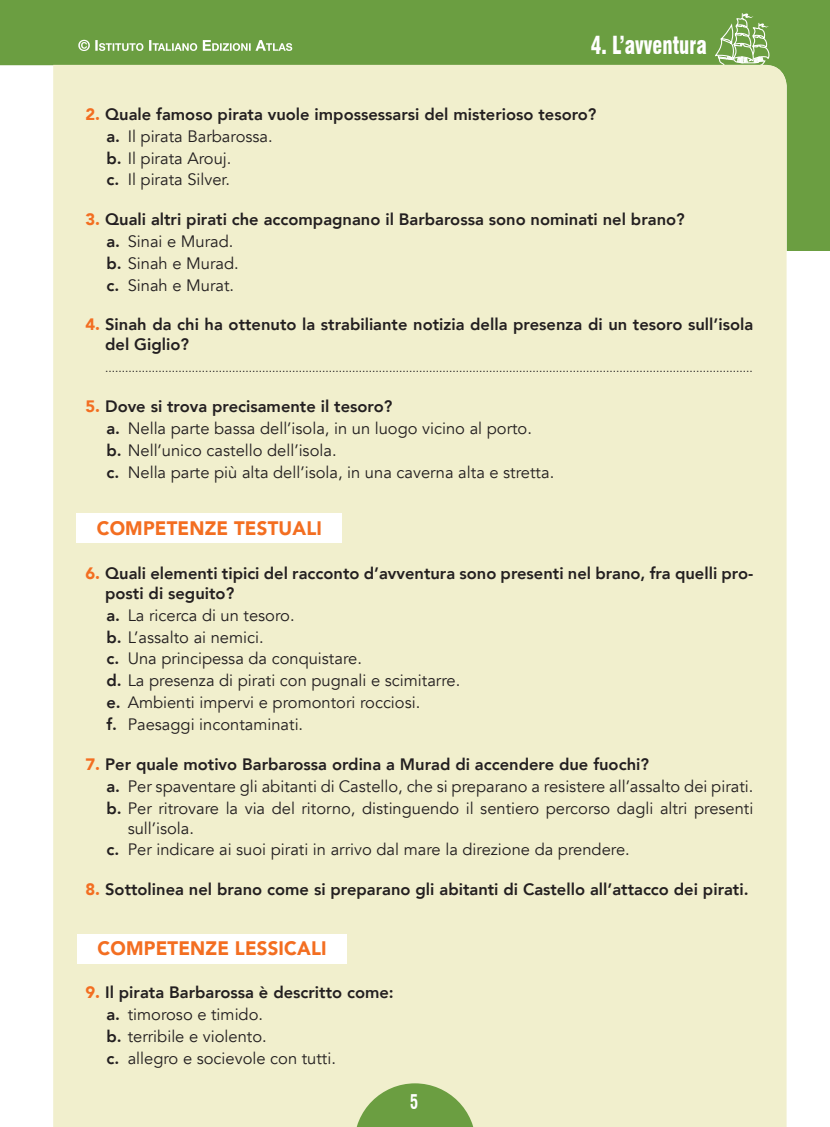
<style>
.page{position:relative;width:830px;height:1127px;background:#fff}
.page>*{position:absolute;margin:0;border:0;box-sizing:border-box;transform-origin:0 0}
.t1{font:900 condensed 24.3px "Swiss 721 BT";color:#fff;scale:.82 1}
.t2{font:700 condensed 19.8px "Swiss 721 BT";color:#fff;scale:.82 1}
.t3{font:900 19.5px "Avenir";letter-spacing:.01em;color:#f36e21;scale:.95 1}
.t4{font:16.5px/21.9px "Avenir";color:#231f20}
.t5{font:800 16.5px/21.9px "Avenir";color:#231f20}
.t6{font:12px "Avenir";color:#231f20}
.s1{font-weight:900;color:#f36e21}
.s2{font-weight:400}
.s3{font-weight:800}
</style>
<div class="page">
<div style="left:0;top:0;width:829px;height:251px;background:#6b9e41"></div>
<div style="left:0;top:65px;width:53px;height:186px;background:#fff"></div>
<svg style="left:714px;top:13px;width:56px;height:52px"></svg>
<div style="left:53px;top:65px;width:733px;height:1062px;background:#f1efcd"></div>
<div style="left:77px;top:514px;width:265px;height:29px;background:#fff"></div>
<div style="left:77px;top:934px;width:270px;height:29px;background:#fff"></div>
<svg style="left:354px;top:1083px;width:121px;height:44px;background:#92b66a"></svg>
<svg style="left:78px;top:40px;width:214px;height:11px"></svg>
<h1 class="t1" style="left:590px;top:30px;width:143px">4. L’avventura</h1>
<p class="t5" style="left:106px;top:102px;width:491px;text-indent:-21px"><span class="s1">2.</span> Quale famoso pirata vuole impossessarsi del misterioso tesoro? a. <span class="s2">Il pirata Barbarossa.<br></span>b. <span class="s2">Il pirata Arouj.<br></span>c. <span class="s2">Il pirata Silver.</span></p>
<p class="t5" style="left:106px;top:207px;width:579px;text-indent:-21px"><span class="s1">3.</span> Quali altri pirati che accompagnano il Barbarossa sono nominati nel brano? a. <span class="s2">Sinai e Murad.<br></span>b. <span class="s2">Sinah e Murad.<br></span>c. <span class="s2">Sinah e Murat.</span></p>
<p class="t5" style="left:105px;top:314px;width:649px;line-height:19.8px;text-indent:-20px"><span class="s1">4.</span> Sinah da chi ha ottenuto la strabiliante notizia della presenza di un tesoro sull’isola del Giglio?</p>
<p class="t6" style="left:105px;top:361px;width:649px">..................................................................................................................................................................................................</p>
<p class="t4" style="left:106px;top:395px;width:449px;text-indent:-21px"><span class="s1">5.</span> <span class="s3">Dove si trova precisamente il tesoro?<br>a.</span> Nella parte bassa dell’isola, in un luogo vicino al porto.<br><span class="s3">b.</span> Nell’unico castello dell’isola.<br><span class="s3">c.</span> Nella parte più alta dell’isola, in una caverna alta e stretta.</p>
<p class="t3" style="left:97px;top:512px;width:238px">COMPETENZE TESTUALI</p>
<p class="t5" style="left:105px;top:562px;width:649px;line-height:19.8px;text-indent:-20px"><span class="s1">6.</span> Quali elementi tipici del racconto d’avventura sono presenti nel brano, fra quelli pro&shy;posti di seguito?</p>
<p class="t4" style="left:106px;top:604px;width:355px"><span class="s3">a.</span> La ricerca di un tesoro.<br><span class="s3">b.</span> L’assalto ai nemici.<br><span class="s3">c.</span> Una principessa da conquistare.<br><span class="s3">d.</span> La presenza di pirati con pugnali e scimitarre. <span class="s3">e.</span> Ambienti impervi e promontori rocciosi.<br><span class="s3">f.</span> Paesaggi incontaminati.</p>
<p class="t4" style="left:106px;top:753px;width:648px;text-indent:-21px"><span class="s1">7.</span> <span class="s3">Per quale motivo Barbarossa ordina a Murad di accendere due fuochi?<br>a.</span> Per spaventare gli abitanti di Castello, che si preparano a resistere all’assalto dei pirati. <span class="s3">b.</span> Per ritrovare la via del ritorno, distinguendo il sentiero percorso dagli altri presenti</p>
<p class="t4" style="left:106px;top:817px;width:524px;text-indent:21px">sull’isola.<br><span class="s3">c.</span> Per indicare ai suoi pirati in arrivo dal mare la direzione da prendere.</p>
<p class="t5" style="left:85px;top:877px;width:664px"><span class="s1">8.</span> Sottolinea nel brano come si preparano gli abitanti di Castello all’attacco dei pirati.</p>
<p class="t3" style="left:98px;top:932px;width:242px">COMPETENZE LESSICALI</p>
<p class="t4" style="left:106px;top:981px;width:289px;text-indent:-21px"><span class="s1">9.</span> <span class="s3">Il pirata Barbarossa è descritto come: a.</span> timoroso e timido.<br><span class="s3">b.</span> terribile e violento.<br><span class="s3">c.</span> allegro e socievole con tutti.</p>
<p class="t2" style="left:410px;top:1090px;width:11px">5</p>
</div>
